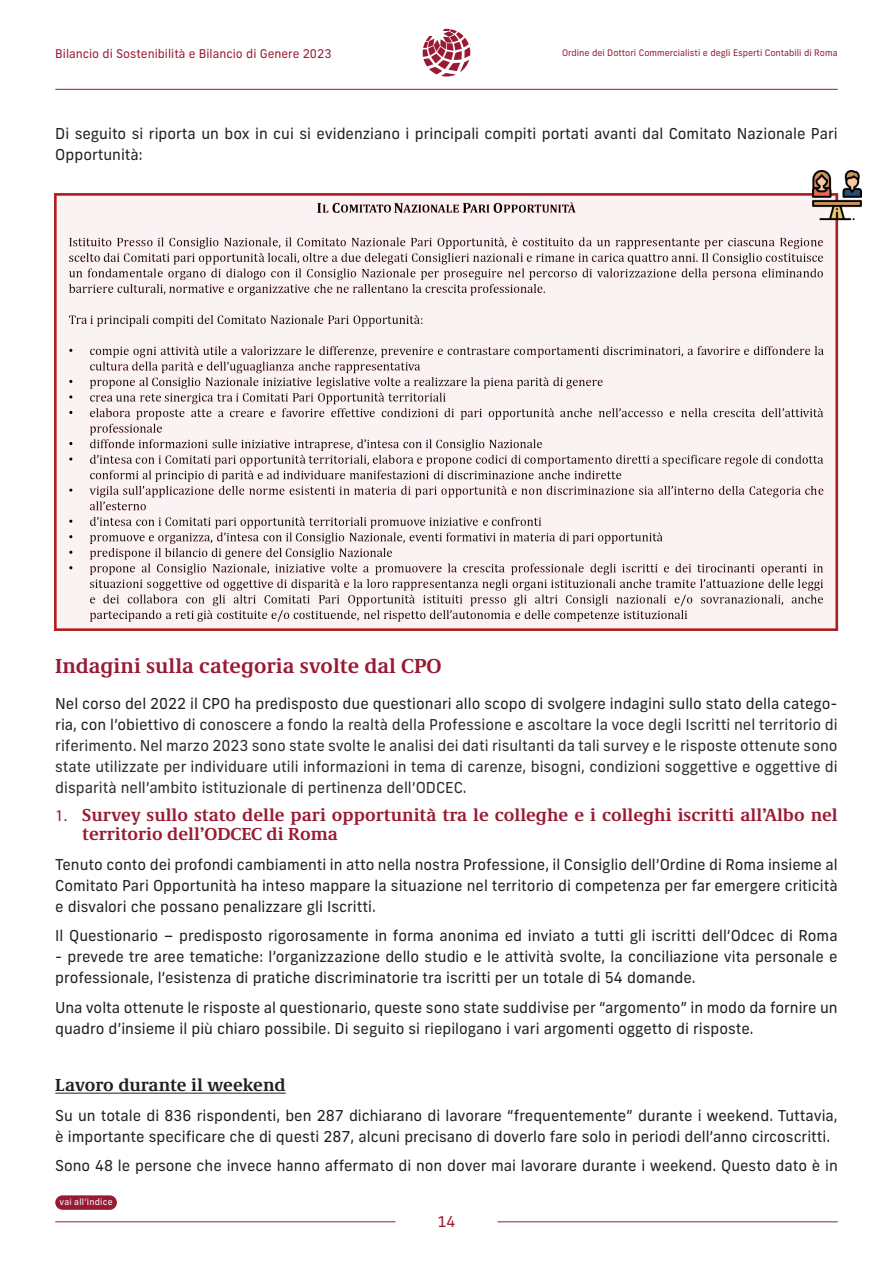
<style>
.page{position:relative;width:893px;height:1263px;background:#fff}
.page>*{position:absolute;margin:0;border:0;box-sizing:border-box;transform-origin:0 0}
.t1{font:700 21px "Demos Next Pro";color:#991a33}
.t2{font:700 18px/19.5px "Demos Next Pro";color:#991a33}
.t3{font:700 18px "Demos Next Pro";color:#231f20}
.t4{font:15px/21px "New Frank";color:#231f20}
.t5{font:15px/21px "New Frank";color:#292d2f;text-align:justify}
.t6{font:15px "New Frank";color:#991a33}
.t7{font:12px "New Frank";color:#991a33}
.t8{font:9px "New Frank";color:#991a33}
.t9{font:8.7px "New Frank";letter-spacing:.03em;color:#fff}
.s1{color:#231f20}
.s2{font-family:"Myriad Pro";font-weight:400;font-size:16.5px}
</style>
<div class="page">
<div style="left:55px;top:1195px;width:62px;height:15px;background:#991a33;border-radius:7px"></div>
<svg style="left:423px;top:29px;width:47px;height:48px"></svg>
<hr style="left:55px;top:89px;width:783px;height:1px;background:#991a33">
<hr style="left:55px;top:1221px;width:340px;height:1px;background:#991a33">
<hr style="left:497px;top:1221px;width:341px;height:1px;background:#991a33">
<hr style="left:55px;top:1093px;width:231px;height:1px;background:#231f20">
<img style="left:54px;top:171px;width:807px;height:459px">
<p class="t7" style="left:55px;top:46px;width:278px">Bilancio di Sostenibilità e Bilancio di Genere 2023</p>
<p class="t8" style="left:562px;top:47px;width:277px">Ordine dei Dottori Commercialisti e degli Esperti Contabili di Roma</p>
<p class="t4" style="left:55px;top:123px;width:784px">Di seguito si riporta un box in cui si evidenziano i principali compiti portati avanti dal Comitato Nazionale Pari<br>Opportunità:</p>
<h1 class="t1" style="left:55px;top:651px;width:388px">Indagini sulla categoria svolte dal CPO</h1>
<p class="t5" style="left:55px;top:693px;width:784px"><span class="s1">Nel corso del 2022 il CPO ha predisposto due questionari allo scopo di svolgere indagini sullo stato della catego&shy;ria, con l’obiettivo di c</span>onoscere a fondo la realtà della Professione e ascoltare la voce degli Iscritti nel territorio di riferimento. Nel marzo 2023 sono state svolte le analisi dei dati risultanti da tali survey e le risposte ottenute sono state utilizzate per individuare utili informazioni in tema di carenze, bisogni, condizioni soggettive e oggettive di disparità nell’ambito istituzionale di pertinenza dell’ODCEC.</p>
<p class="t2" style="left:82px;top:804px;width:757px;text-indent:-27px"><span class="s2">1.</span> Survey sullo stato delle pari opportunità tra le colleghe e i colleghi iscritti all’Albo nel territorio dell’ODCEC di Roma</p>
<p class="t4" style="left:55px;top:854px;width:784px;text-align:justify">Tenuto conto dei profondi cambiamenti in atto nella nostra Professione, il Consiglio dell’Ordine di Roma insieme al Comitato Pari Opportunità ha inteso mappare la situazione nel territorio di competenza per far emergere criticità e disvalori che possano penalizzare gli Iscritti.</p>
<p class="t4" style="left:55px;top:925px;width:784px">Il Questionario – predisposto rigorosamente in forma anonima ed inviato a tutti gli iscritti dell’Odcec di Roma</p>
<p class="t4" style="left:55px;top:946px;width:784px">- prevede tre aree tematiche: l’organizzazione dello studio e le attività svolte, la conciliazione vita personale e professionale, l’esistenza di pratiche discriminatorie tra iscritti per un totale di 54 domande.</p>
<p class="t4" style="left:55px;top:997px;width:784px">Una volta ottenute le risposte al questionario, queste sono state suddivise per “argomento” in modo da fornire un quadro d’insieme il più chiaro possibile. Di seguito si riepilogano i vari argomenti oggetto di risposte.</p>
<p class="t3" style="left:55px;top:1072px;width:232px">Lavoro durante il weekend</p>
<p class="t4" style="left:55px;top:1105px;width:784px">Su un totale di 836 rispondenti, ben 287 dichiarano di lavorare “frequentemente” durante i weekend. Tuttavia, è importante specificare che di questi 287, alcuni precisano di doverlo fare solo in periodi dell’anno circoscritti.</p>
<p class="t4" style="left:55px;top:1155px;width:784px">Sono 48 le persone che invece hanno affermato di non dover mai lavorare durante i weekend. Questo dato è in</p>
<p class="t9" style="left:59px;top:1196px;width:55px">vai all’indice</p>
<p class="t6" style="left:437px;top:1213px;width:20px">14</p>
</div>
